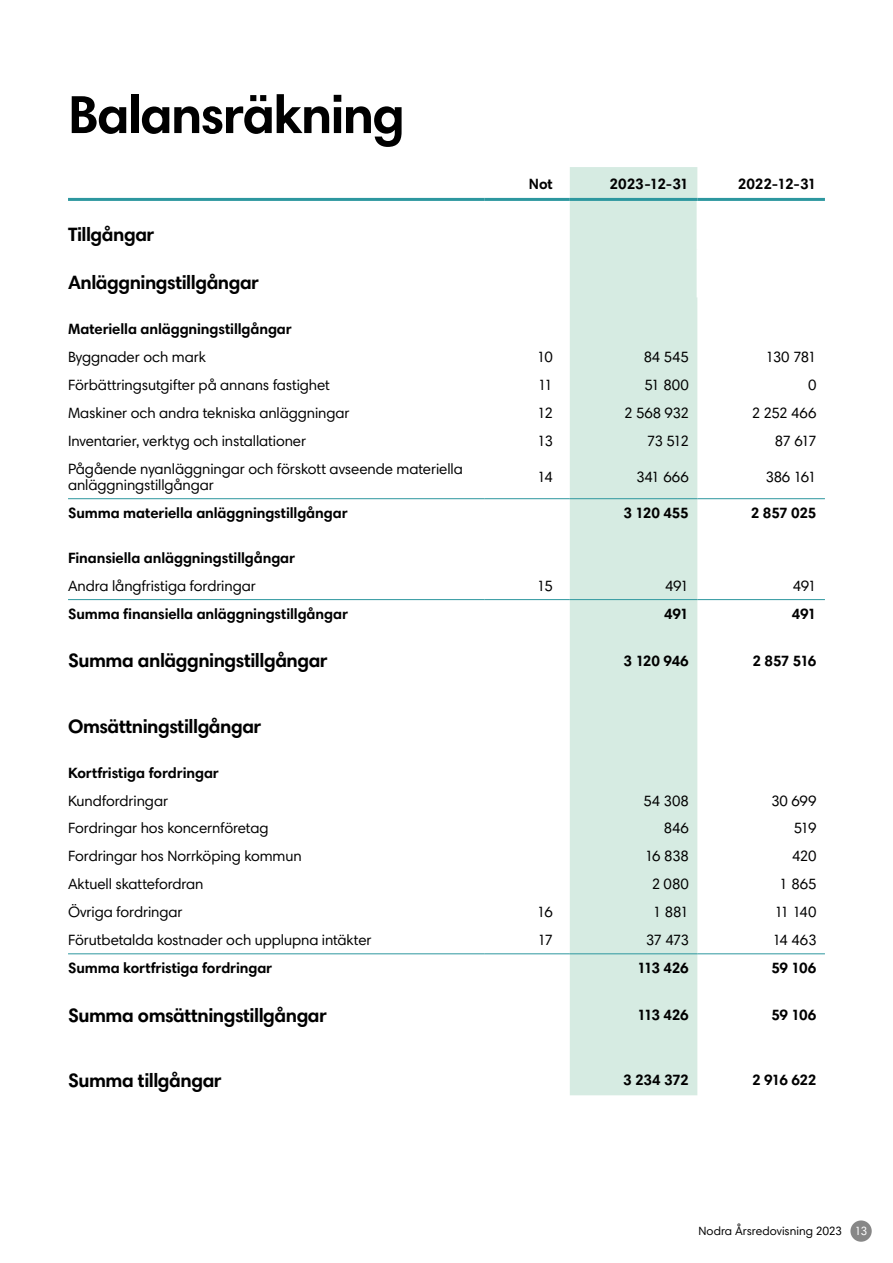
<style>
.page{position:relative;width:893px;height:1263px;background:#fff}
.page>*{position:absolute;margin:0;border:0;box-sizing:border-box;transform-origin:0 0}
.Rubrik_2__H2{font:700 54px "Harmonia Sans Std";letter-spacing:-.035em;color:#000}
.Tabell_mellanrubrik{font:700 19.5px "Harmonia Sans Std";letter-spacing:-.025em;color:#000}
.Tabell_vänster{font:15px/16.5px "Harmonia Sans Std";letter-spacing:-.005em;color:#000}
.Tabellhuvud_vänster{font:700 15px "Harmonia Sans Std";letter-spacing:-.005em;color:#000}
.Tabell_höger{font:15px "Harmonia Sans Std";letter-spacing:-.03em;color:#000}
.Tabellhuvud_höger{font:700 15px "Harmonia Sans Std";letter-spacing:-.025em;color:#000}
.t1{font:12px "Harmonia Sans Std";color:#000}
.s1{color:#fff}
</style>
<div class="page">
<div style="left:850px;top:1220px;width:22px;height:22px;background:#878787;border-radius:50%"></div>
<div style="left:570px;top:167px;width:127px;height:928px;background:#d6ebe2"></div>
<hr style="left:68px;top:198px;width:417px;height:3px;background:#2d979f">
<hr style="left:485px;top:198px;width:85px;height:3px;background:#2d979f">
<hr style="left:570px;top:198px;width:127px;height:3px;background:#2d979f">
<hr style="left:697px;top:198px;width:128px;height:3px;background:#2d979f">
<hr style="left:68px;top:498px;width:417px;height:1px;background:#2d979f">
<hr style="left:485px;top:498px;width:85px;height:1px;background:#2d979f">
<hr style="left:570px;top:498px;width:127px;height:1px;background:#2d979f">
<hr style="left:697px;top:498px;width:128px;height:1px;background:#2d979f">
<hr style="left:68px;top:599px;width:417px;height:1px;background:#2d979f">
<hr style="left:485px;top:599px;width:85px;height:1px;background:#2d979f">
<hr style="left:570px;top:599px;width:127px;height:1px;background:#2d979f">
<hr style="left:697px;top:599px;width:128px;height:1px;background:#2d979f">
<hr style="left:68px;top:953px;width:417px;height:1px;background:#2d979f">
<hr style="left:485px;top:953px;width:85px;height:1px;background:#2d979f">
<hr style="left:570px;top:953px;width:127px;height:1px;background:#2d979f">
<hr style="left:697px;top:953px;width:128px;height:1px;background:#2d979f">
<h2 class="Rubrik_2__H2" style="left:68px;top:80px;width:338px">Balansräkning</h2>
<p class="Tabellhuvud_höger" style="left:529px;top:174px;width:25px">Not</p>
<p class="Tabellhuvud_höger" style="left:609px;top:174px;width:81px">2023-12-31</p>
<p class="Tabellhuvud_höger" style="left:738px;top:174px;width:80px">2022-12-31</p>
<p class="Tabell_mellanrubrik" style="left:68px;top:222px;width:88px">Tillgångar</p>
<p class="Tabell_mellanrubrik" style="left:68px;top:270px;width:193px">Anläggningstillgångar</p>
<p class="Tabellhuvud_vänster" style="left:68px;top:319px;width:225px">Materiella anläggningstillgångar</p>
<p class="Tabell_vänster" style="left:68px;top:348px;width:139px">Byggnader och mark</p>
<p class="Tabell_höger" style="left:537px;top:347px;width:17px">10</p>
<p class="Tabell_höger" style="left:644px;top:347px;width:47px">84 545</p>
<p class="Tabell_höger" style="left:766px;top:347px;width:52px">130 781</p>
<p class="Tabell_vänster" style="left:68px;top:376px;width:264px">Förbättringsutgifter på annans fastighet</p>
<p class="Tabell_höger" style="left:538px;top:375px;width:16px">11</p>
<p class="Tabell_höger" style="left:644px;top:375px;width:46px">51 800</p>
<p class="Tabell_höger" style="left:808px;top:375px;width:10px">0</p>
<p class="Tabell_vänster" style="left:68px;top:404px;width:283px">Maskiner och andra tekniska anläggningar</p>
<p class="Tabell_höger" style="left:538px;top:403px;width:17px">12</p>
<p class="Tabell_höger" style="left:624px;top:403px;width:66px">2 568 932</p>
<p class="Tabell_höger" style="left:752px;top:403px;width:66px">2 252 466</p>
<p class="Tabell_vänster" style="left:68px;top:432px;width:240px">Inventarier, verktyg och installationer</p>
<p class="Tabell_höger" style="left:538px;top:431px;width:17px">13</p>
<p class="Tabell_höger" style="left:647px;top:431px;width:43px">73 512</p>
<p class="Tabell_höger" style="left:775px;top:431px;width:43px">87 617</p>
<p class="Tabell_vänster" style="left:68px;top:460px;width:396px">Pågående nyanläggningar och förskott avseende materiella anläggningstillgångar</p>
<p class="Tabell_höger" style="left:537px;top:468px;width:17px">14</p>
<p class="Tabell_höger" style="left:636px;top:468px;width:54px">341 666</p>
<p class="Tabell_höger" style="left:765px;top:468px;width:53px">386 161</p>
<p class="Tabellhuvud_vänster" style="left:68px;top:504px;width:281px">Summa materiella anläggningstillgångar</p>
<p class="Tabellhuvud_höger" style="left:624px;top:504px;width:67px">3 120 455</p>
<p class="Tabellhuvud_höger" style="left:751px;top:504px;width:67px">2 857 025</p>
<p class="Tabellhuvud_vänster" style="left:68px;top:548px;width:229px">Finansiella anläggningstillgångar</p>
<p class="Tabell_vänster" style="left:68px;top:578px;width:189px">Andra långfristiga fordringar</p>
<p class="Tabell_höger" style="left:537px;top:577px;width:17px">15</p>
<p class="Tabell_höger" style="left:665px;top:577px;width:25px">491</p>
<p class="Tabell_höger" style="left:793px;top:577px;width:25px">491</p>
<p class="Tabellhuvud_vänster" style="left:68px;top:604px;width:282px">Summa finansiella anläggningstillgångar</p>
<p class="Tabellhuvud_höger" style="left:664px;top:604px;width:26px">491</p>
<p class="Tabellhuvud_höger" style="left:792px;top:604px;width:26px">491</p>
<p class="Tabell_mellanrubrik" style="left:68px;top:648px;width:261px">Summa anläggningstillgångar</p>
<p class="Tabellhuvud_höger" style="left:624px;top:651px;width:67px">3 120 946</p>
<p class="Tabellhuvud_höger" style="left:752px;top:651px;width:65px">2 857 516</p>
<p class="Tabell_mellanrubrik" style="left:68px;top:714px;width:195px">Omsättningstillgångar</p>
<p class="Tabellhuvud_vänster" style="left:68px;top:763px;width:152px">Kortfristiga fordringar</p>
<p class="Tabell_vänster" style="left:68px;top:792px;width:102px">Kundfordringar</p>
<p class="Tabell_höger" style="left:643px;top:791px;width:47px">54 308</p>
<p class="Tabell_höger" style="left:771px;top:791px;width:47px">30 699</p>
<p class="Tabell_vänster" style="left:68px;top:820px;width:202px">Fordringar hos koncernföretag</p>
<p class="Tabell_höger" style="left:664px;top:819px;width:27px">846</p>
<p class="Tabell_höger" style="left:794px;top:819px;width:24px">519</p>
<p class="Tabell_vänster" style="left:68px;top:848px;width:235px">Fordringar hos Norrköping kommun</p>
<p class="Tabell_höger" style="left:645px;top:847px;width:45px">16 838</p>
<p class="Tabell_höger" style="left:792px;top:847px;width:26px">420</p>
<p class="Tabell_vänster" style="left:68px;top:876px;width:137px">Aktuell skattefordran</p>
<p class="Tabell_höger" style="left:652px;top:875px;width:39px">2 080</p>
<p class="Tabell_höger" style="left:779px;top:875px;width:38px">1 865</p>
<p class="Tabell_vänster" style="left:68px;top:904px;width:116px">Övriga fordringar</p>
<p class="Tabell_höger" style="left:537px;top:903px;width:17px">16</p>
<p class="Tabell_höger" style="left:653px;top:903px;width:37px">1 881</p>
<p class="Tabell_höger" style="left:775px;top:903px;width:43px">11 140</p>
<p class="Tabell_vänster" style="left:68px;top:932px;width:305px">Förutbetalda kostnader och upplupna intäkter</p>
<p class="Tabell_höger" style="left:538px;top:931px;width:17px">17</p>
<p class="Tabell_höger" style="left:646px;top:931px;width:45px">37 473</p>
<p class="Tabell_höger" style="left:773px;top:931px;width:45px">14 463</p>
<p class="Tabellhuvud_vänster" style="left:68px;top:959px;width:206px">Summa kortfristiga fordringar</p>
<p class="Tabellhuvud_höger" style="left:637px;top:959px;width:53px">113 426</p>
<p class="Tabellhuvud_höger" style="left:771px;top:959px;width:47px">59 106</p>
<p class="Tabell_mellanrubrik" style="left:68px;top:1002px;width:261px">Summa omsättningstillgångar</p>
<p class="Tabellhuvud_höger" style="left:637px;top:1005px;width:53px">113 426</p>
<p class="Tabellhuvud_höger" style="left:771px;top:1005px;width:47px">59 106</p>
<p class="Tabell_mellanrubrik" style="left:68px;top:1068px;width:155px">Summa tillgångar</p>
<p class="Tabellhuvud_höger" style="left:623px;top:1070px;width:67px">3 234 372</p>
<p class="Tabellhuvud_höger" style="left:752px;top:1070px;width:66px">2 916 622</p>
<p class="t1" style="left:698px;top:1224px;width:170px">Nodra Årsredovisning 2023 <span class="s1">13</span></p>
</div>
